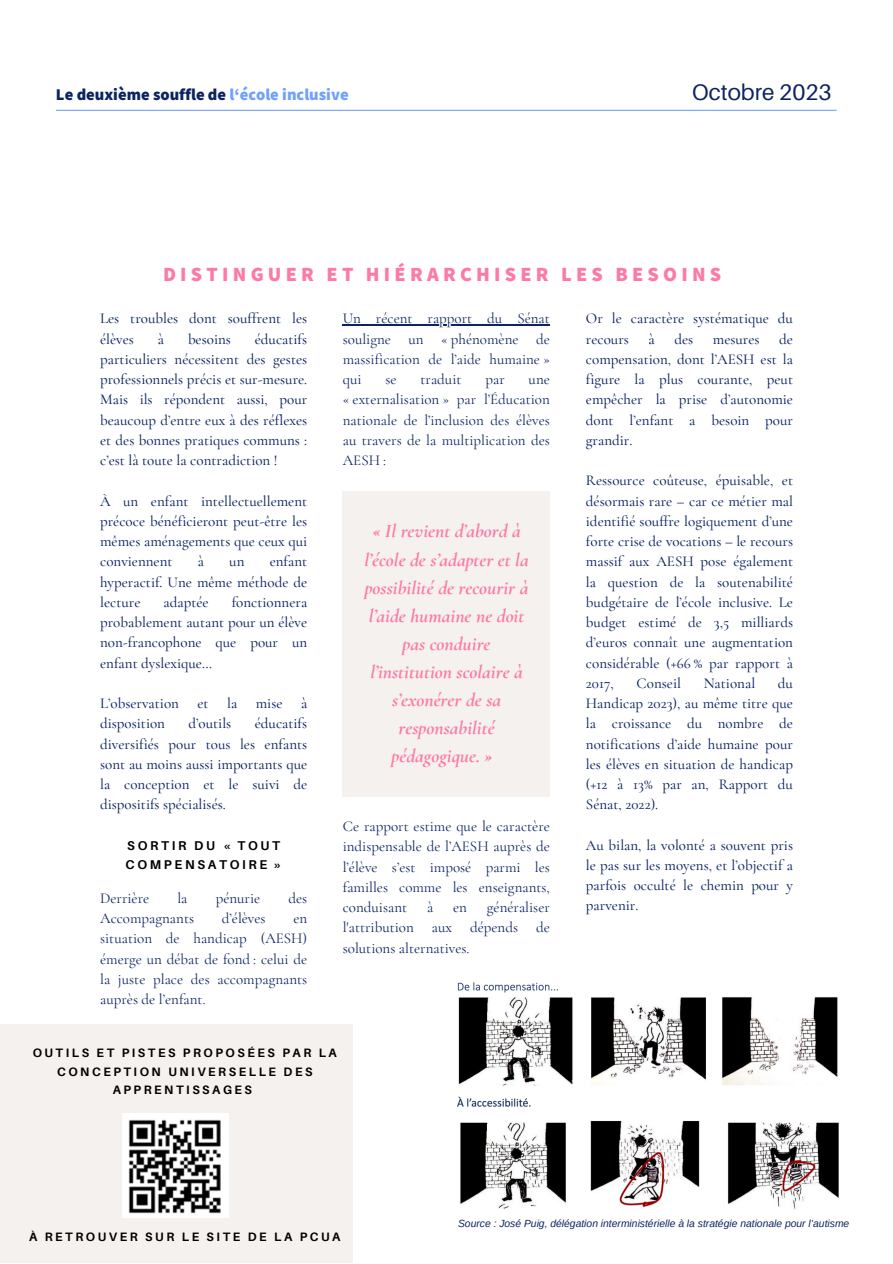
<style>
.page{position:relative;width:893px;height:1264px;background:#fff}
.page>*{position:absolute;margin:0;border:0;box-sizing:border-box;transform-origin:0 0}
.t1{font:22.5px "Aileron";color:#0c2461}
.t2{font:900 20.25px "Source Sans Pro";letter-spacing:.21em;color:#fd79a8}
.t3{font:italic 700 19.5px/28px "Cormorant Garamond";color:#fd79a8;text-align:center}
.t4{font:900 16.5px "Source Sans Pro";color:#0c2461}
.t5{font:500 15px/20.2px "Cormorant Garamond";color:#0c2461;text-align:justify}
.t6{font:15px/20.2px "Cormorant Garamond";color:#0c2461;text-align:justify}
.t7{font:700 12.75px/19px "Aileron";letter-spacing:.21em;color:#000}
.t8{font:700 12.15px/18.3px "Aileron";letter-spacing:.21em;color:#000;text-align:center}
.t9{font:11.4px "Aileron";color:#000}
.t10{font:italic 10.35px "Arimo";color:#0c2461}
.s1{color:#70a1ff}
</style>
<div class="page">
<hr style="left:56px;top:110px;width:780px;height:1px;background:#70a1ff">
<div style="left:343px;top:491px;width:207px;height:305px;background:#f4f1ee"></div>
<hr style="left:343px;top:324px;width:207px;height:1px;background:#0c2461">
<img style="left:457px;top:982px;width:382px;height:227px">
<div style="left:0;top:1024px;width:352px;height:238px;background:#f4f1ee"></div>
<img style="left:123px;top:1113px;width:106px;height:104px">
<p class="t4" style="left:56px;top:84px;width:294px">Le deuxième souffle de <span class="s1">l‘école inclusive</span></p>
<p class="t1" style="left:692px;top:78px;width:141px">Octobre 2023</p>
<p class="t2" style="left:163px;top:261px;width:559px">DISTINGUER ET HIÉRARCHISER LES BESOINS</p>
<p class="t5" style="left:100px;top:308px;width:209px">Les troubles dont souffrent les élèves</p>
<p class="t6" style="left:343px;top:308px;width:209px">Un récent rapport du Sénat souligne un « phénomène de massification de l’aide humaine » qui</p>
<p class="t5" style="left:586px;top:308px;width:209px">Or le caractère systématique du recours</p>
<p class="t5" style="left:100px;top:329px;width:209px;text-indent:155px">éducatifs particuliers nécessitent des gestes professionnels précis et sur-mesure.<br>Mais ils répondent aussi, pour beaucoup d’entre eux à des réflexes et des bonnes pratiques communs : c’est là toute la contradiction !</p>
<p class="t5" style="left:100px;top:490px;width:209px">À un enfant intellectuellement précoce bénéficieront peut-être les mêmes aménagements que ceux qui conviennent</p>
<p class="t5" style="left:158px;top:329px;width:8px">à</p>
<p class="t5" style="left:188px;top:329px;width:44px">besoins</p>
<p class="t5" style="left:648px;top:329px;width:8px">à</p>
<p class="t5" style="left:674px;top:329px;width:20px">des</p>
<p class="t5" style="left:712px;top:329px;width:48px">mesures</p>
<p class="t5" style="left:586px;top:329px;width:209px;text-indent:193px">de compensation, dont l’AESH est la figure la plus courante, peut empêcher la prise d’autonomie dont l’enfant a besoin pour grandir.</p>
<p class="t5" style="left:586px;top:470px;width:209px">Ressource coûteuse, épuisable, et désormais rare – car ce métier mal identifié souffre logiquement d’une forte crise de vocations – le recours massif aux AESH pose également la question de la soutenabilité budgétaire de l’école inclusive. Le budget estimé de 3,5 milliards d’euros connaît une augmentation considérable (+66 % par rapport à 2017,</p>
<p class="t6" style="left:385px;top:369px;width:13px">se</p>
<p class="t6" style="left:420px;top:369px;width:43px">traduit</p>
<p class="t6" style="left:485px;top:369px;width:21px">par</p>
<p class="t6" style="left:343px;top:369px;width:209px;text-indent:186px">une « externalisation » par l’Éducation nationale de l’inclusion des élèves au travers de la multiplication des AESH :</p>
<p class="t3" style="left:364px;top:517px;width:166px">« Il revient d’abord à l’école de s’adapter et la possibilité de recourir à l’aide humaine ne doit pas conduire l’institution scolaire à s’exonérer de sa responsabilité pédagogique. »</p>
<p class="t5" style="left:198px;top:551px;width:8px">à</p>
<p class="t5" style="left:229px;top:551px;width:17px">un</p>
<p class="t5" style="left:100px;top:551px;width:209px;text-indent:169px">enfant hyperactif. Une même méthode de lecture</p>
<p class="t5" style="left:163px;top:592px;width:47px">adaptée</p>
<p class="t5" style="left:100px;top:592px;width:209px;text-indent:131px">fonctionnera probablement autant pour un élève non-francophone que pour un enfant dyslexique…</p>
<p class="t5" style="left:100px;top:693px;width:209px">L’observation et la mise à disposition</p>
<p class="t5" style="left:586px;top:673px;width:209px;text-indent:192px">du Handicap 2023), au même titre que la croissance du nombre de notifications d’aide humaine pour les élèves en situation de handicap (+12 à 13% par an, Rapport du Sénat, 2022).</p>
<p class="t5" style="left:586px;top:834px;width:209px">Au bilan, la volonté a souvent pris le pas sur les moyens, et l’objectif a parfois occulté le chemin pour y parvenir.</p>
<p class="t5" style="left:636px;top:673px;width:46px">Conseil</p>
<p class="t5" style="left:703px;top:673px;width:53px">National</p>
<p class="t5" style="left:100px;top:713px;width:209px;text-indent:155px">éducatifs diversifiés pour tous les enfants sont au moins aussi importants que la conception et le suivi de dispositifs spécialisés.</p>
<p class="t5" style="left:188px;top:713px;width:44px">d’outils</p>
<p class="t6" style="left:343px;top:816px;width:209px">Ce rapport estime que le caractère indispensable de l’AESH auprès de l’élève s’est imposé parmi les familles comme les enseignants, conduisant</p>
<p class="t7" style="left:126px;top:836px;width:158px">SORTIR DU « TOUT<br>COMPENSATOIRE »</p>
<p class="t6" style="left:100px;top:888px;width:51px">Derrière</p>
<p class="t6" style="left:177px;top:888px;width:12px">la</p>
<p class="t6" style="left:216px;top:888px;width:46px">pénurie</p>
<p class="t6" style="left:288px;top:888px;width:20px">des</p>
<p class="t6" style="left:100px;top:908px;width:95px">Accompagnants</p>
<p class="t6" style="left:222px;top:908px;width:45px">d’élèves</p>
<p class="t6" style="left:343px;top:897px;width:209px;text-indent:144px">généraliser l'attribution aux dépends de solutions alternatives.</p>
<p class="t6" style="left:427px;top:897px;width:8px">à</p>
<p class="t6" style="left:453px;top:897px;width:15px">en</p>
<p class="t6" style="left:100px;top:908px;width:209px;text-indent:193px">en situation de handicap (AESH) émerge un débat de fond : celui de la juste place des accompagnants auprès de l’enfant.</p>
<p class="t8" style="left:33px;top:1043px;width:306px">OUTILS ET PISTES PROPOSÉES PAR LA<br>CONCEPTION UNIVERSELLE DES<br>APPRENTISSAGES</p>
<p class="t8" style="left:29px;top:1227px;width:313px">À RETROUVER SUR LE SITE DE LA PCUA</p>
<p class="t9" style="left:294px;top:1229px;width:15px">21</p>
<p class="t10" style="left:458px;top:1217px;width:392px">Source : José Puig, délégation interministérielle à la stratégie nationale pour l’autisme</p>
</div>
